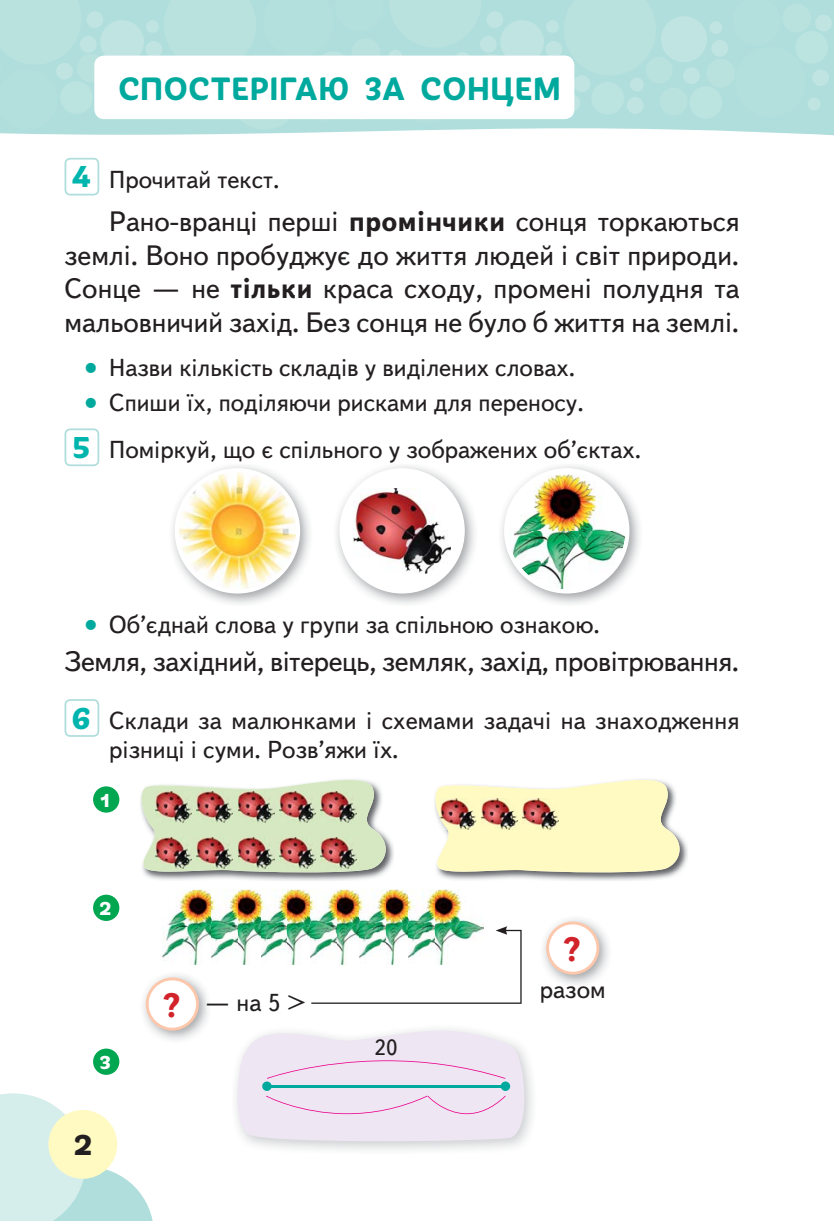
<style>
.page{position:relative;width:834px;height:1221px;background:#fff}
.page>*{position:absolute;margin:0;border:0;box-sizing:border-box;transform-origin:0 0}
.t1{font:700 35px "Iskra CYR";letter-spacing:.015em;color:#00a99d;scale:.95 1}
.t2{font:700 35px "Iskra CYR";color:#231f20}
.t3{font:700 33.77px "Text Book C";color:#d2232a}
.t4{font:28px/33.6px "Text Book C";color:#231f20;text-align:justify}
.t5{font:24.5px/47.6px "Text Book C";color:#231f20}
.t6{font:700 22.75px "Iskra CYR";color:#fff}
.t7{font:22.05px "Text Book C";color:#231f20}
.s1{font-family:"Iskra CYR";font-weight:700;font-size:36.75px;color:#00b5ad}
.s2{font-weight:700}
.s3{color:#00a99d}
</style>
<div class="page">
<svg style="left:0;top:0;width:833px;height:135px;background:#b6e1df"></svg>
<div style="left:397px;top:63px;width:60px;height:61px;background:#b3e0dc;border-radius:50%"></div>
<div style="left:735px;top:47px;width:70px;height:70px;background:#b3e0dc;border-radius:50%"></div>
<div style="left:732px;top:0;width:48px;height:45px;background:#b3e0dc"></div>
<div style="left:795px;top:31px;width:32px;height:33px;background:#bbe3e0;border-radius:50%"></div>
<div style="left:782px;top:4px;width:29px;height:28px;background:#b9e2df;border-radius:50%"></div>
<div style="left:815px;top:15px;width:16px;height:17px;background:#bfe4e1;border-radius:50%"></div>
<div style="left:263px;top:0;width:120px;height:56px;background:#b3e0dc"></div>
<div style="left:307px;top:86px;width:35px;height:36px;background:#bbe2e0;border-radius:50%"></div>
<svg style="left:316px;top:51px;width:33px;height:33px"></svg>
<div style="left:591px;top:82px;width:33px;height:33px;background:#bbe3e0;border-radius:50%"></div>
<div style="left:351px;top:38px;width:29px;height:29px;background:#b9e2df;border-radius:50%"></div>
<div style="left:645px;top:57px;width:27px;height:27px;background:#b9e2df;border-radius:50%"></div>
<div style="left:626px;top:97px;width:17px;height:17px;background:#bfe4e1;border-radius:50%"></div>
<div style="left:630px;top:78px;width:13px;height:14px;background:#bfe4e1;border-radius:50%"></div>
<div style="left:659px;top:88px;width:28px;height:27px;background:#b9e2df;border-radius:50%"></div>
<div style="left:60px;top:81px;width:33px;height:33px;background:#bbe3e0;border-radius:50%"></div>
<div style="left:689px;top:86px;width:33px;height:33px;background:#bbe3e0;border-radius:50%"></div>
<div style="left:77px;top:54px;width:29px;height:29px;background:#b9e2df;border-radius:50%"></div>
<div style="left:477px;top:54px;width:28px;height:29px;background:#d5edec;border-radius:50%"></div>
<div style="left:347px;top:91px;width:29px;height:29px;background:#b9e2df;border-radius:50%"></div>
<div style="left:706px;top:59px;width:29px;height:29px;background:#b9e2df;border-radius:50%"></div>
<div style="left:229px;top:59px;width:71px;height:71px;background:#b9e2df;border-radius:50%"></div>
<svg style="left:389px;top:0;width:92px;height:48px;background:#b6e1de"></svg>
<svg style="left:164px;top:0;width:92px;height:56px;background:#b8e1df"></svg>
<svg style="left:563px;top:0;width:93px;height:76px;background:#b7e1de"></svg>
<svg style="left:454px;top:52px;width:17px;height:17px"></svg>
<svg style="left:388px;top:50px;width:14px;height:13px"></svg>
<div style="left:100px;top:20px;width:44px;height:44px;background:#bfe4e1;border-radius:50%"></div>
<div style="left:500px;top:20px;width:44px;height:44px;background:#bfe4e1;border-radius:50%"></div>
<div style="left:661px;top:16px;width:46px;height:46px;background:#bfe4e1;border-radius:50%"></div>
<svg style="left:0;top:0;width:81px;height:130px;background:#b5e0dd"></svg>
<svg style="left:563px;top:95px;width:17px;height:16px"></svg>
<div style="left:573px;top:75px;width:17px;height:17px;background:#bfe4e1;border-radius:50%"></div>
<div style="left:683px;top:67px;width:16px;height:17px;background:#bfe4e1;border-radius:50%"></div>
<div style="left:86px;top:11px;width:17px;height:17px;background:#bfe4e1;border-radius:50%"></div>
<div style="left:486px;top:11px;width:17px;height:17px;background:#bfe4e1;border-radius:50%"></div>
<div style="left:80px;top:36px;width:17px;height:17px;background:#bfe4e1;border-radius:50%"></div>
<div style="left:480px;top:36px;width:16px;height:17px;background:#bfe4e1;border-radius:50%"></div>
<div style="left:145px;top:41px;width:17px;height:17px;background:#bfe4e1;border-radius:50%"></div>
<div style="left:545px;top:41px;width:17px;height:17px;background:#bfe4e1;border-radius:50%"></div>
<div style="left:711px;top:40px;width:17px;height:17px;background:#bfe4e1;border-radius:50%"></div>
<div style="left:812px;top:69px;width:16px;height:17px;background:#bfe4e1;border-radius:50%"></div>
<div style="left:146px;top:20px;width:13px;height:13px;background:#bfe4e1;border-radius:50%"></div>
<div style="left:546px;top:20px;width:12px;height:13px;background:#bfe4e1;border-radius:50%"></div>
<div style="left:709px;top:21px;width:13px;height:13px;background:#bfe4e1;border-radius:50%"></div>
<div style="left:807px;top:97px;width:13px;height:13px;background:#bfe4e1;border-radius:50%"></div>
<svg style="left:0;top:1093px;width:153px;height:127px"></svg>
<div style="left:48px;top:1109px;width:69px;height:69px;background:#fffac2;border-radius:50%"></div>
<div style="left:94px;top:56px;width:480px;height:63px;background:#fff;border-radius:10px"></div>
<img style="left:438px;top:842px;width:250px;height:39px">
<svg style="left:64px;top:158px;width:35px;height:37px"></svg>
<svg style="left:64px;top:428px;width:35px;height:38px"></svg>
<img style="left:172px;top:465px;width:138px;height:139px">
<svg style="left:175px;top:468px;width:125px;height:125px"></svg>
<img style="left:336px;top:465px;width:139px;height:139px">
<img style="left:339px;top:468px;width:125px;height:125px">
<img style="left:501px;top:465px;width:139px;height:139px">
<img style="left:504px;top:468px;width:125px;height:125px">
<svg style="left:64px;top:699px;width:35px;height:37px"></svg>
<svg style="left:311px;top:926px;width:210px;height:77px"></svg>
<img style="left:144px;top:842px;width:250px;height:39px">
<svg style="left:140px;top:779px;width:251px;height:95px"></svg>
<img style="left:155px;top:791px;width:36px;height:31px">
<img style="left:155px;top:837px;width:36px;height:31px">
<img style="left:197px;top:791px;width:36px;height:31px">
<img style="left:197px;top:837px;width:36px;height:31px">
<img style="left:238px;top:791px;width:36px;height:31px">
<img style="left:238px;top:837px;width:36px;height:31px">
<img style="left:279px;top:791px;width:36px;height:31px">
<img style="left:320px;top:791px;width:37px;height:31px">
<img style="left:279px;top:837px;width:36px;height:31px">
<img style="left:320px;top:837px;width:37px;height:31px">
<svg style="left:434px;top:779px;width:251px;height:95px;background:#f7f3c7"></svg>
<img style="left:440px;top:798px;width:36px;height:31px">
<img style="left:481px;top:798px;width:36px;height:31px">
<img style="left:523px;top:798px;width:35px;height:31px">
<img style="left:167px;top:889px;width:94px;height:38px">
<img style="left:237px;top:927px;width:122px;height:38px">
<img style="left:162px;top:927px;width:50px;height:38px">
<img style="left:212px;top:889px;width:25px;height:69px">
<img style="left:336px;top:889px;width:148px;height:38px">
<img style="left:287px;top:889px;width:23px;height:38px">
<img style="left:261px;top:889px;width:26px;height:76px">
<img style="left:310px;top:889px;width:26px;height:76px">
<img style="left:385px;top:927px;width:99px;height:38px">
<img style="left:359px;top:889px;width:26px;height:76px">
<img style="left:409px;top:889px;width:25px;height:76px">
<svg style="left:93px;top:786px;width:27px;height:27px"></svg>
<svg style="left:93px;top:894px;width:27px;height:27px"></svg>
<svg style="left:93px;top:1048px;width:27px;height:27px"></svg>
<img style="left:543px;top:918px;width:66px;height:67px">
<svg style="left:546px;top:921px;width:53px;height:53px"></svg>
<img style="left:143px;top:974px;width:65px;height:66px">
<img style="left:207px;top:994px;width:1px;height:17px">
<svg style="left:146px;top:977px;width:53px;height:53px"></svg>
<svg style="left:233px;top:1029px;width:300px;height:114px;background:#ece5f1"></svg>
<hr style="left:267px;top:1084px;width:238px;height:3px;background:#00a99d">
<div style="left:500px;top:1081px;width:10px;height:9px;background:#00a99d;border-radius:50%"></div>
<div style="left:262px;top:1081px;width:9px;height:9px;background:#00a99d;border-radius:50%"></div>
<h1 class="t1" style="left:118px;top:75px;width:467px">СПОСТЕРІГАЮ ЗА СОНЦЕМ</h1>
<p class="t5" style="left:72px;top:158px;width:209px"><span class="s1">4</span> Прочитай текст.</p>
<p class="t4" style="left:64px;top:207px;width:676px;text-indent:45px">Рано-вранці перші <span class="s2">промінчики</span> сонця торкаються землі. Воно пробуджує до життя людей і світ природи.<br>Сонце — не <span class="s2">тільки</span> краса сходу, промені полудня та мальовничий захід. Без сонця не було б життя на землі.</p>
<p class="t5" style="left:84px;top:346px;width:492px"><span class="s3">•</span> Назви кількість складів у виділених словах.</p>
<p class="t5" style="left:72px;top:381px;width:571px;text-indent:13px"><span class="s3">•</span> Спиши їх, поділяючи рисками для переносу.<br><span class="s1">5</span> Помі к й, що є спільного зоб ажених об’єктах.</p>
<p class="t5" style="left:160px;top:428px;width:38px">р у</p>
<p class="t5" style="left:388px;top:428px;width:13px">у</p>
<p class="t5" style="left:445px;top:428px;width:15px">р</p>
<p class="t5" style="left:84px;top:603px;width:517px"><span class="s3">•</span> Об’єднай слова у групи за спільною ознакою.</p>
<p class="t4" style="left:64px;top:647px;width:676px">Земля, західний, вітерець, земляк, захід, провітрювання.</p>
<p class="t5" style="left:109px;top:708px;width:632px;line-height:29.4px;text-indent:-37px"><span class="s1">6</span> Склади за малюнками і схемами задачі на знаходження різниці і суми. Розв’яжи їх.</p>
<p class="t6" style="left:99px;top:790px;width:14px">1</p>
<p class="t6" style="left:99px;top:898px;width:14px">2</p>
<p class="t6" style="left:99px;top:1052px;width:14px">3</p>
<h1 class="t2" style="left:73px;top:1129px;width:20px">2</h1>
<h2 class="t3" style="left:162px;top:986px;width:70px">? <sup>—</sup></h2>
<h2 class="t3" style="left:562px;top:930px;width:20px">?</h2>
<p class="t5" style="left:236px;top:981px;width:72px">на 5 &gt;</p>
<p class="t5" style="left:539px;top:968px;width:67px">разом</p>
<p class="t7" style="left:374px;top:1039px;width:25px">20</p>
</div>
